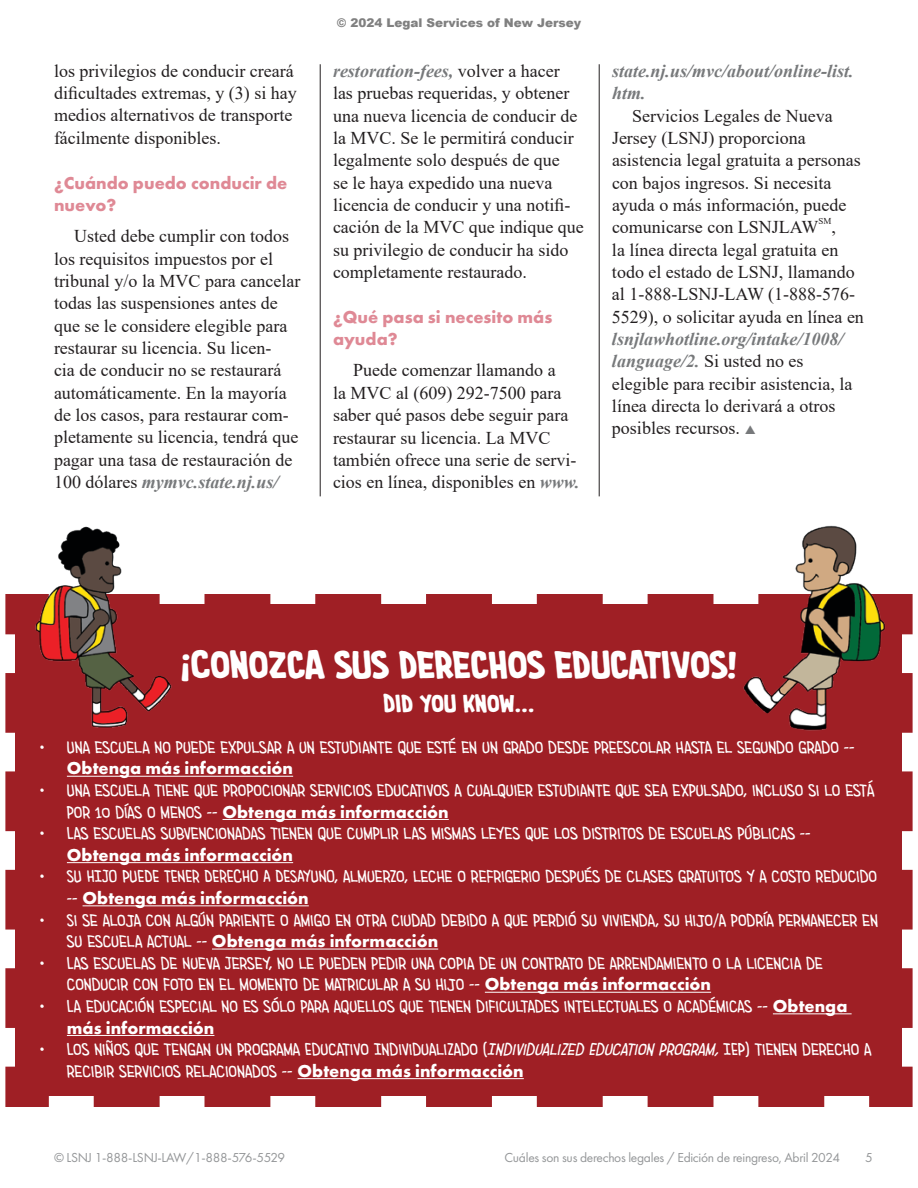
<style>
.page{position:relative;width:918px;height:1188px;background:#fff}
.page>*{position:absolute;margin:0;border:0;box-sizing:border-box;transform-origin:0 0}
.t1{font:700 33px "Imaginary Friend BB";color:#fff}
.t2{font:700 21px "Imaginary Friend BB";color:#fff}
.t3{font:18px/22.4px "Times New Roman";color:#231f20}
.t4{font:18px/21.6px "Imaginary Friend BB";color:#fff}
.t5{font:700 18px "Futura PT";color:#fff}
.t6{font:700 18px/22.4px "Futura PT";color:#df8995}
.t7{font:italic 700 18px/22.4px "Times New Roman";color:#77797b}
.t8{font:13.5px "Futura PT";letter-spacing:-.02em;color:#949698}
.t9{font:900 12px "Arial";color:#808080}
.t10{font:9px "Times New Roman";color:#231f20}
.s1{font-weight:700;font-style:italic;color:#77797b}
.s2{font-family:"Imaginary Friend BB";font-weight:400}
.s3{font-family:"Futura PT";font-weight:700}
.s4{font-style:italic}
</style>
<div class="page">
<hr style="left:320px;top:64px;width:1px;height:432px;background:#231f20">
<hr style="left:599px;top:64px;width:1px;height:432px;background:#231f20">
<div style="left:5px;top:594px;width:908px;height:513px;background:#9f1f25"></div>
<img style="left:28px;top:526px;width:157px;height:222px">
<img style="left:736px;top:525px;width:157px;height:227px">
<p class="t3" style="left:54px;top:59px;width:244px">los privilegios de conducir creará dificultades extremas, y (3) si hay medios alternativos de transporte fácilmente disponibles.</p>
<p class="t6" style="left:54px;top:171px;width:235px">¿Cuándo puedo conducir de nuevo?</p>
<p class="t3" style="left:54px;top:224px;width:248px;text-indent:20px">Usted debe cumplir con todos los requisitos impuestos por el tribunal y/o la MVC para cancelar todas las suspensiones antes de que se le considere elegible para restaurar su licencia. Su licen-<br>cia de conducir no se restaurará automáticamente. En la mayoría de los casos, para restaurar com&shy;pletamente su licencia, tendrá que pagar una tasa de restauración de<br>100 dólares <span class="s1">mymvc.state.nj.us/</span></p>
<p class="t9" style="left:337px;top:14px;width:246px">© 2024 Legal Services of New Jersey</p>
<p class="t3" style="left:333px;top:59px;width:252px"><span class="s1">restoration-fees,</span> volver a hacer las pruebas requeridas, y obtener una nueva licencia de conducir de la MVC. Se le permitirá conducir legalmente solo después de que<br>se le haya expedido una nueva licencia de conducir y una notifi&shy;cación de la MVC que indique que su privilegio de conducir ha sido completamente restaurado.</p>
<p class="t6" style="left:333px;top:305px;width:221px">¿Qué pasa si necesito más ayuda?</p>
<p class="t3" style="left:333px;top:359px;width:248px;text-indent:20px">Puede comenzar llamando a<br>la MVC al (609) 292-7500 para saber qué pasos debe seguir para restaurar su licencia. La MVC también ofrece una serie de servi&shy;cios en línea, disponibles en <span class="s1">www.</span></p>
<p class="t7" style="left:612px;top:59px;width:243px">state.nj.us/mvc/about/online-list. htm.</p>
<p class="t3" style="left:612px;top:104px;width:250px;text-indent:20px">Servicios Legales de Nueva<br>Jersey (LSNJ) proporciona asistencia legal gratuita a personas con bajos ingresos. Si necesita ayuda o más información, puede comunicarse con LSNJLAW</p>
<p class="t10" style="left:818px;top:215px;width:15px">SM</p>
<p class="t3" style="left:612px;top:215px;width:253px;text-indent:220px">,<br>la línea directa legal gratuita en todo el estado de LSNJ, llamando al 1-888-LSNJ-LAW (1-888-576-<br>5529), o solicitar ayuda en línea en</p>
<p class="t3" style="left:612px;top:327px;width:242px"><span class="s1">lsnjlawhotline.org/intake/1008/ language/2.</span> Si usted no es elegible para recibir asistencia, la línea directa lo derivará a otros posibles recursos.</p>
<h1 class="t1" style="left:181px;top:640px;width:558px">¡CONOZCA SUS DERECHOS EDUCATIVOS!</h1>
<p class="t2" style="left:384px;top:687px;width:152px">DID YOU KNOW...</p>
<p class="t4" style="left:40px;top:736px;width:816px">• UNA ESCUELA NO PUEDE EXPULSAR A UN ESTUDIANTE QUE ESTÉ EN UN GRADO DESDE PREESCOLAR HASTA EL SEGUNDO GRADO –</p>
<p class="t5" style="left:67px;top:757px;width:228px">Obtenga más informacción</p>
<p class="t4" style="left:40px;top:780px;width:836px">• UNA ESCUELA TIENE QUE PROPOCIONAR SERVICIOS EDUCATIVOS A CUALQUIER ESTUDIANTE QUE SEA EXPULSADO, INCLUSO SI LO ESTÁ</p>
<p class="t5" style="left:67px;top:800px;width:383px"><span class="s2">POR 10 DÍAS O MENOS –</span> Obtenga más informacción</p>
<p class="t4" style="left:40px;top:823px;width:772px">• LAS ESCUELAS SUBVENCIONADAS TIENEN QUE CUMPLIR LAS MISMAS LEYES QUE LOS DISTRITOS DE ESCUELAS PÚBLICAS –</p>
<p class="t5" style="left:67px;top:843px;width:228px">Obtenga más informacción</p>
<p class="t4" style="left:40px;top:866px;width:839px">• SU HIJO PUEDE TENER DERECHO A DESAYUNO, ALMUERZO, LECHE O REFRIGERIO DESPUÉS DE CLASES GRATUITOS Y A COSTO REDUCIDO</p>
<p class="t5" style="left:67px;top:886px;width:243px"><span class="s2">–</span> Obtenga más informacción</p>
<p class="t4" style="left:40px;top:909px;width:840px">• SI SE ALOJA CON ALGÚN PARIENTE O AMIGO EN OTRA CIUDAD DEBIDO A QUE PERDIÓ SU VIVIENDA, SU HIJO/A PODRÍA PERMANECER EN</p>
<p class="t5" style="left:67px;top:930px;width:373px"><span class="s2">SU ESCUELA ACTUAL –</span> Obtenga más informacción</p>
<p class="t4" style="left:67px;top:952px;width:757px;text-indent:-27px">• LAS ESCUELAS DE NUEVA JERSEY, NO LE PUEDEN PEDIR UNA COPIA DE UN CONTRATO DE ARRENDAMIENTO O LA LICENCIA DE<br>CONDUCIR CON FOTO EN EL MOMENTO DE MATRICULAR A SU HIJO – <span class="s3">Obtenga más informacción</span></p>
<p class="t4" style="left:40px;top:996px;width:809px">• LA EDUCACIÓN ESPECIAL NO ES SÓLO PARA AQUELLOS QUE TIENEN DIFICULTADES INTELECTUALES O ACADÉMICAS – <span class="s3">Obtenga</span></p>
<p class="t5" style="left:67px;top:1016px;width:149px">más informacción</p>
<p class="t4" style="left:67px;top:1039px;width:806px;text-indent:-27px">• LOS NIÑOS QUE TENGAN UN PROGRAMA EDUCATIVO INDIVIDUALIZADO (<span class="s4">INDIVIDUALIZED EDUCATION PROGRAM,</span> IEP) TIENEN DERECHO A<br>RECIBIR SERVICIOS RELACIONADOS – <span class="s3">Obtenga más informacción</span></p>
<p class="t8" style="left:54px;top:1149px;width:233px">© LSNJ 1-888-LSNJ-LAW/1-888-576-5529</p>
<p class="t8" style="left:505px;top:1149px;width:337px">Cuáles son sus derechos legales / Edición de reingreso, Abril 2024</p>
<p class="t8" style="left:865px;top:1149px;width:9px">5</p>
</div>
